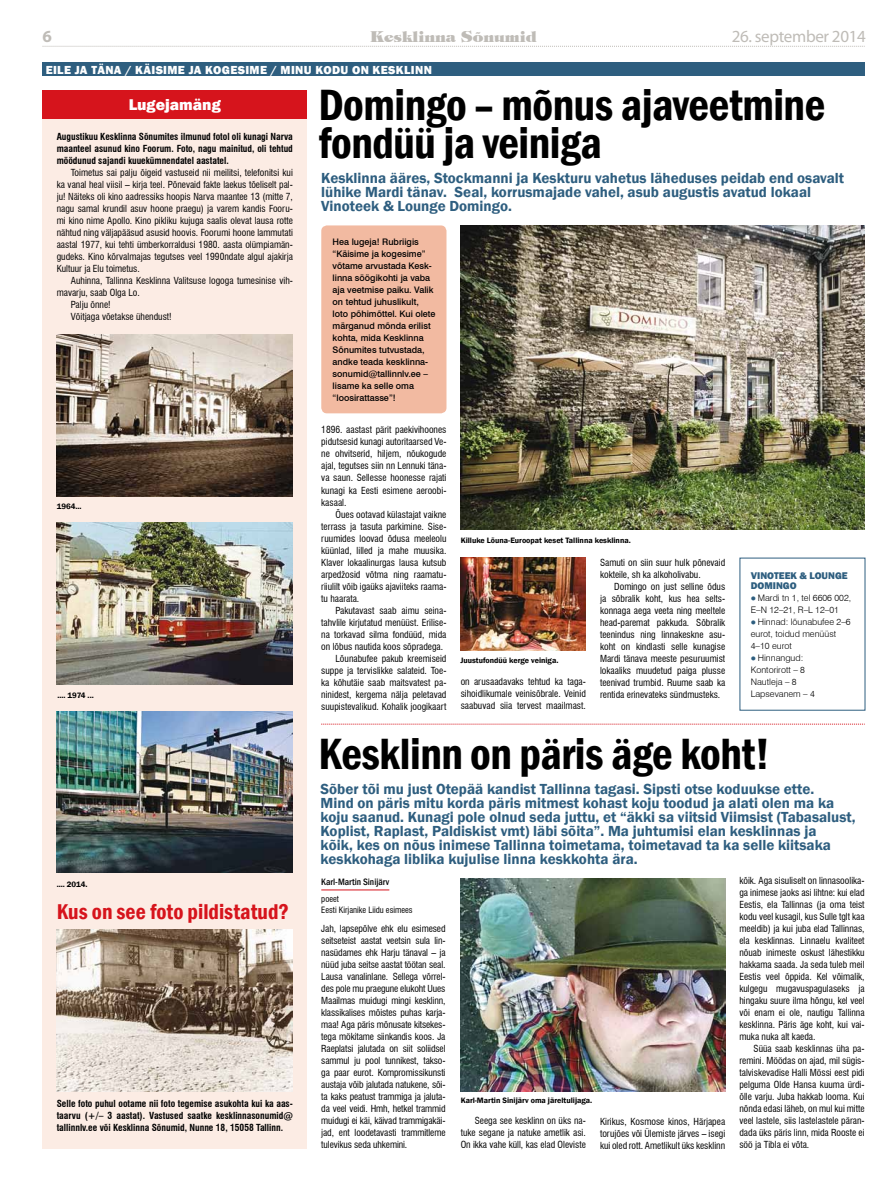
<style>
.page{position:relative;width:893px;height:1191px;background:#fff}
.page>*{position:absolute;margin:0;border:0;box-sizing:border-box;transform-origin:0 0}
.t1{font:600 condensed 45px/38px "Franklin Gothic";letter-spacing:-.01em;color:#000}
.t2{font:600 condensed 22px "Franklin Gothic";color:#d6141c}
.t3{font:17px "Myriad Pro";letter-spacing:-.02em;color:#bfbcb7}
.t4{font:700 17px "Myriad Pro";color:#bfbcb7}
.t5{font:800 16px "Franklin Gothic";color:#fff}
.t6{font:600 15px/14px "Franklin Gothic";color:#2e5e7f}
.t7{font:800 15px "Tiffany IT Cby BT";color:#bfbcb7}
.t8{font:800 12px "Franklin Gothic";letter-spacing:.03em;color:#fff}
.t9{font:800 10px "Franklin Gothic";color:#2e5e7f}
.t10{font:condensed 9.5px/12px "Swiss 721 BT";color:#000;text-align:justify}
.t11{font:700 condensed 9.5px/12px "Swiss 721 BT";color:#000;text-align:justify}
.t12{font:500 condensed 9.5px "Franklin Gothic";color:#000}
.t13{font:500 9px/12px "Swiss 721 BT";color:#000}
.t14{font:300 9px/12px "Swiss 721 BT";color:#000}
.t15{font:condensed 8.5px/11px "Swiss 721 BT";color:#000}
.t16{font:600 8px "Franklin Gothic";color:#000}
.s1{color:#2e5e7f}
</style>
<div class="page">
<div style="left:43px;top:91px;width:264px;height:1057px;background:#fcece4"></div>
<div style="left:321px;top:225px;width:125px;height:188px;background:#f2baa1;border-radius:6px"></div>
<svg style="left:43px;top:46px;width:822px;height:1px"></svg>
<div style="left:42px;top:63px;width:823px;height:13px;background:#2e5e7f"></div>
<img style="left:461px;top:225px;width:404px;height:305px">
<img style="left:461px;top:557px;width:125px;height:94px">
<img style="left:56px;top:929px;width:237px;height:162px">
<div style="left:43px;top:90px;width:264px;height:28px;background:#d6141c"></div>
<img style="left:461px;top:878px;width:264px;height:213px">
<svg style="left:321px;top:723px;width:544px;height:1px"></svg>
<hr style="left:321px;top:889px;width:68px;height:1px;background:#d6141c">
<img style="left:57px;top:335px;width:236px;height:161px">
<img style="left:57px;top:523px;width:236px;height:161px">
<img style="left:57px;top:711px;width:236px;height:161px">
<h3 class="t4" style="left:43px;top:25px;width:11px">6</h3>
<h3 class="t7" style="left:371px;top:27px;width:168px">Kesklinna Sõnumid</h3>
<h3 class="t3" style="left:732px;top:25px;width:136px">26. september 2014</h3>
<p class="t8" style="left:46px;top:62px;width:8px">EILE</p>
<p class="t8" style="left:75px;top:62px;width:85px">JA TÄNA / KÄISIME</p>
<p class="t8" style="left:189px;top:62px;width:50px">JA KOGESIME</p>
<p class="t8" style="left:271px;top:62px;width:19px">/ MINU</p>
<p class="t8" style="left:315px;top:62px;width:97px">KODU ON KESKLINN</p>
<h3 class="t5" style="left:129px;top:94px;width:94px">Lugejamäng</h3>
<p class="t11" style="left:57px;top:130px;width:238px">Augustikuu Kesklinna Sõnumites ilmunud fotol oli kunagi Narva maanteel asunud kino Foorum. Foto, nagu mainitud, oli tehtud möödunud sajandi kuuekümnendatel aastatel.</p>
<p class="t10" style="left:57px;top:166px;width:238px;text-indent:14px">Toimetus sai palju õigeid vastuseid nii meilitsi, telefonitsi kui ka vanal heal viisil – kirja teel. Põnevaid fakte laekus tõeliselt pal&shy;ju! Näiteks oli kino aadressiks hoopis Narva maantee 13 (mitte 7, nagu samal krundil asuv hoone praegu) ja varem kandis Fooru&shy;mi kino nime Apollo. Kino pikliku kujuga saalis olevat lausa rotte nähtud ning väljapääsud asusid hoovis. Foorumi hoone lammutati aastal 1977, kui tehti ümberkorraldusi 1980. aasta olümpiamän&shy;gudeks. Kino kõrvalmajas tegutses veel 1990ndate algul ajakirja Kultuur ja Elu toimetus.</p>
<p class="t10" style="left:71px;top:274px;width:224px">Auhinna, Tallinna Kesklinna Valitsuse logoga tumesinise vih-</p>
<p class="t10" style="left:57px;top:286px;width:85px">mavarju, saab Olga Lo.</p>
<p class="t10" style="left:71px;top:298px;width:41px">Palju õnne!</p>
<p class="t10" style="left:71px;top:310px;width:102px">Võitjaga võetakse ühendust!</p>
<p class="t16" style="left:57px;top:501px;width:26px">1964...</p>
<p class="t16" style="left:57px;top:690px;width:38px">.... 1974 ...</p>
<p class="t16" style="left:57px;top:879px;width:33px">.... 2014.</p>
<h2 class="t2" style="left:57px;top:896px;width:234px">Kus on see foto pildistatud?</h2>
<p class="t11" style="left:57px;top:1097px;width:238px">Selle foto puhul ootame nii foto tegemise asukohta kui ka aas&shy;taarvu (+/– 3 aastat). Vastused saatke kesklinnasonumid@ tallinnlv.ee või Kesklinna Sõnumid, Nunne 18, 15058 Tallinn.</p>
<h1 class="t1" style="left:318px;top:86px;width:508px">Domingo – mõnus ajaveetmine fondüü ja veiniga</h1>
<h3 class="t6" style="left:321px;top:171px;width:524px">Kesklinna ääres, Stockmanni ja Keskturu vahetus läheduses peidab end osavalt lühike Mardi tänav. Seal, korrusmajade vahel, asub augustis avatud lokaal<br>Vinoteek &amp; Lounge Domingo.</h3>
<p class="t13" style="left:333px;top:235px;width:105px">Hea lugeja! Rubriigis “Käisime ja kogesime” võtame arvustada Kesk&shy;linna söögikohti ja vaba aja veetmise paiku. Valik on tehtud juhuslikult, loto põhimõttel. Kui olete märganud mõnda erilist kohta, mida Kesklinna<br>Sõnumites tutvustada, andke teada kesklinna&shy;sonumid@tallinnlv.ee – lisame ka selle oma “loosirattasse”!</p>
<p class="t10" style="left:321px;top:424px;width:127px">1896. aastast pärit paekivihoones pidutsesid kunagi autoritaarsed Ve&shy;ne ohvitserid, hiljem, nõukogude ajal, tegutses siin nn Lennuki täna&shy;va saun. Sellesse hoonesse rajati kunagi ka Eesti esimene aeroobi&shy;kasaal.</p>
<p class="t10" style="left:321px;top:508px;width:127px;text-indent:14px">Õues ootavad külastajat vaikne terrass ja tasuta parkimine. Sise&shy;ruumides loovad õdusa meeleolu küünlad, lilled ja mahe muusika.<br>Klaver lokaalinurgas lausa kutsub arpedžosid võtma ning raamatu&shy;riiulilt võib igaüks ajaviiteks raama&shy;tu haarata.</p>
<p class="t10" style="left:335px;top:604px;width:113px">Pakutavast saab aimu seina-</p>
<p class="t10" style="left:321px;top:616px;width:127px">tahvlile kirjutatud menüüst. Erilise-</p>
<p class="t10" style="left:321px;top:628px;width:127px">na torkavad silma fondüüd, mida</p>
<p class="t10" style="left:321px;top:640px;width:123px">on lõbus nautida koos sõpradega.</p>
<p class="t10" style="left:335px;top:652px;width:113px">Lõunabufee pakub kreemiseid</p>
<p class="t10" style="left:321px;top:664px;width:127px">suppe ja tervislikke salateid. Toe-</p>
<p class="t10" style="left:321px;top:676px;width:127px">ka kõhutäie saab maitsvatest pa-</p>
<p class="t10" style="left:321px;top:688px;width:127px">ninidest, kergema nälja peletavad</p>
<p class="t10" style="left:321px;top:700px;width:127px">suupistevalikud. Kohalik joogikaart</p>
<p class="t16" style="left:461px;top:535px;width:172px">Killuke Lõuna-Euroopat keset Tallinna kesklinna.</p>
<p class="t16" style="left:460px;top:656px;width:100px">Juustufondüü kerge veiniga.</p>
<p class="t10" style="left:461px;top:676px;width:127px">on arusaadavaks tehtud ka taga&shy;sihoidlikumale veinisõbrale. Veinid saabuvad siia tervest maailmast.</p>
<p class="t10" style="left:600px;top:556px;width:127px">Samuti on siin suur hulk põnevaid kokteile, sh ka alkoholivabu.</p>
<p class="t10" style="left:600px;top:580px;width:127px;text-indent:14px">Domingo on just selline õdus ja sõbralik koht, kus hea selts&shy;konnaga aega veeta ning meeltele head-paremat pakkuda. Sõbralik teenindus ning linnakeskne asu&shy;koht on kindlasti selle kunagise Mardi tänava meeste pesuruumist lokaaliks muudetud paiga plusse teenivad trumbid. Ruume saab ka rentida erinevateks sündmusteks.</p>
<p class="t9" style="left:751px;top:569px;width:66px">VINOTEEK &amp; LOUN</p>
<p class="t9" style="left:835px;top:569px;width:13px">GE</p>
<p class="t9" style="left:751px;top:579px;width:14px">DOMIN</p>
<p class="t9" style="left:783px;top:579px;width:15px">GO</p>
<p class="t14" style="left:751px;top:592px;width:102px"><span class="s1">●</span> Mardi tn 1, tel 6606 002,<br>E–N 12–21, R–L 12–01</p>
<p class="t14" style="left:751px;top:616px;width:101px"><span class="s1">●</span> Hinnad: lõunabufee 2–6 eurot, toidud menüüst<br>4–10 eurot</p>
<p class="t14" style="left:751px;top:652px;width:66px"><span class="s1">●</span> Hinnangud:<br>Kontorirott – 8<br>Nautleja – 8<br>Lapsevanem – 4</p>
<h1 class="t1" style="left:318px;top:734px;width:453px">Kesklinn on päris äge koht!</h1>
<p class="t6" style="left:321px;top:782px;width:537px">Sõber tõi mu just Otepää kandist Tallinna tagasi. Sipsti otse koduukse ette.<br>Mind on päris mitu korda päris mitmest kohast koju toodud ja alati olen ma ka koju saanud. Kunagi pole olnud seda juttu, et “äkki sa viitsid Viimsist (Tabasalust, Koplist, Raplast, Paldiskist vmt) läbi sõita”. Ma juhtumisi elan kesklinnas ja<br>kõik, kes on nõus inimese Tallinna toimetama, toimetavad ta ka selle kiitsaka keskkohaga liblika kujulise linna keskkohta ära.</p>
<p class="t12" style="left:321px;top:875px;width:70px">Karl-Martin Sinijärv</p>
<p class="t15" style="left:321px;top:893px;width:93px">poeet<br>Eesti Kirjanike Liidu esimees</p>
<p class="t10" style="left:321px;top:922px;width:126px">Jah, lapsepõlve ehk elu esimesed seitseteist aastat veetsin sula lin&shy;nasüdames ehk Harju tänaval – ja nüüd juba seitse aastat töötan seal.<br>Lausa vanalinlane. Sellega võrrel&shy;des pole mu praegune elukoht Uues Maailmas muidugi mingi kesklinn, klassikalises mõistes puhas karja&shy;maa! Aga päris mõnusate kitsekes&shy;tega mökitame siinkandis koos. Ja Raeplatsi jalutada on siit soliidsel sammul ju pool tunnikest, takso&shy;ga paar eurot. Kompromissikunsti austaja võib jalutada natukene, sõi&shy;ta kaks peatust trammiga ja jaluta&shy;da veel veidi. Hmh, hetkel trammid muidugi ei käi, käivad trammigakäi&shy;jad, ent loodetavasti trammitleme tulevikus seda uhkemini.</p>
<p class="t16" style="left:461px;top:1095px;width:133px">Karl-Martin Sinijärv oma järeltulijaga.</p>
<p class="t10" style="left:461px;top:1114px;width:127px;text-indent:14px">Seega see kesklinn on üks na&shy;tuke segane ja natuke ametlik asi.<br>On ikka vahe küll, kas elad Oleviste</p>
<p class="t10" style="left:600px;top:1115px;width:127px">Kirikus, Kosmose kinos, Härjapea torujões või Ülemiste järves – isegi kui oled rott. Ametlikult üks kesklinn</p>
<p class="t10" style="left:739px;top:874px;width:127px">kõik. Aga sisuliselt on linnasoolika&shy;ga inimese jaoks asi lihtne: kui elad Eestis, ela Tallinnas (ja oma teist kodu veel kusagil, kus Sulle tglt kaa meeldib) ja kui juba elad Tallinnas, ela kesklinnas. Linnaelu kvaliteet nõuab inimeste oskust lähestikku hakkama saada. Ja seda tuleb meil Eestis veel õppida. Kel võimalik, kulgegu mugavuspagulaseks ja hingaku suure ilma hõngu, kel veel või enam ei ole, nautigu Tallinna kesklinna. Päris äge koht, kui vai&shy;muka nuka alt kaeda.</p>
<p class="t10" style="left:739px;top:1042px;width:127px;text-indent:14px">Süüa saab kesklinnas üha pa&shy;remini. Möödas on ajad, mil sügis&shy;talviskevadise Halli Mössi eest pidi pelguma Olde Hansa kuuma ürdi&shy;õlle varju. Juba hakkab looma. Kui nõnda edasi läheb, on mul kui mitte veel lastele, siis lastelastele päran&shy;dada üks päris linn, mida Rooste ei söö ja Tibla ei võta.</p>
</div>
